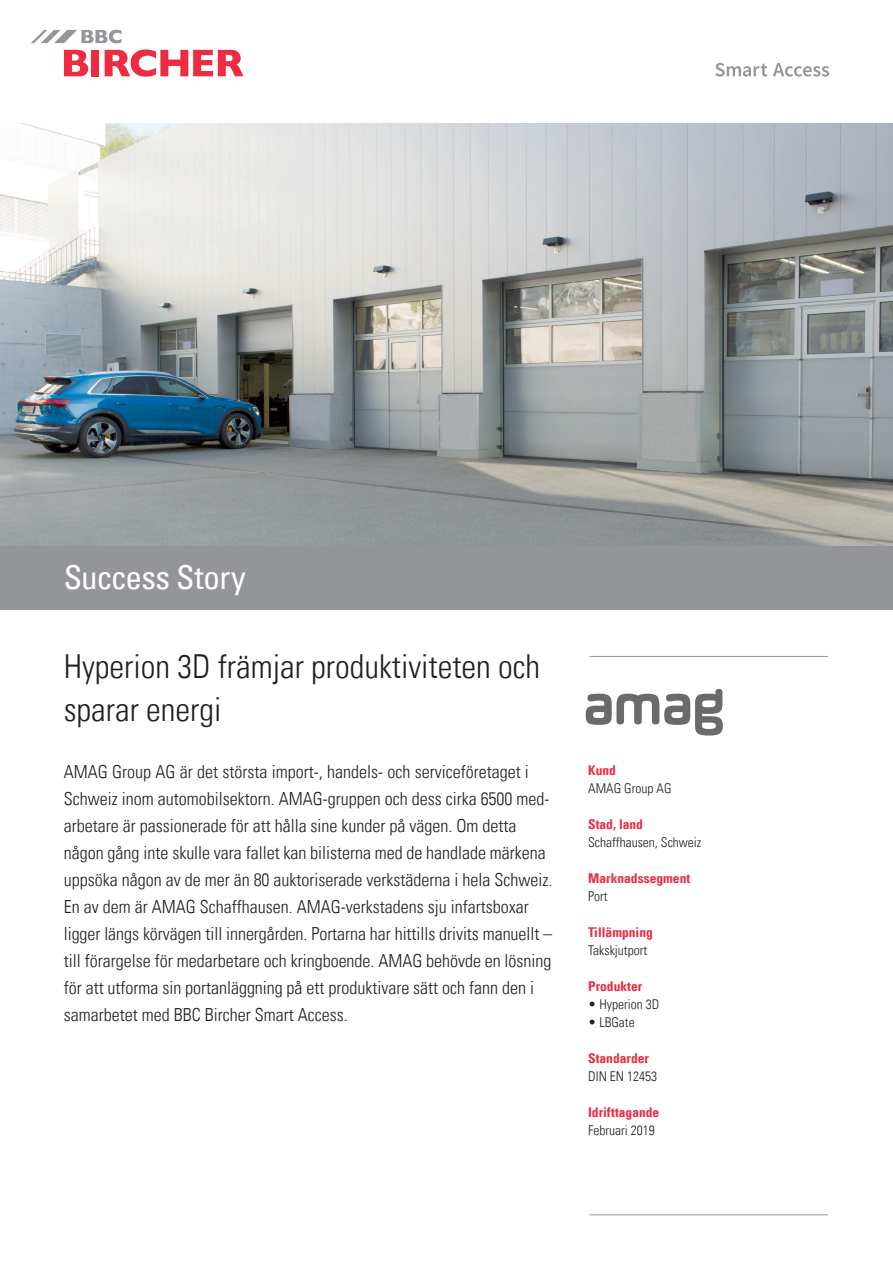
<style>
.page{position:relative;width:893px;height:1263px;background:#fff}
.page>*{position:absolute;margin:0;border:0;box-sizing:border-box;transform-origin:0 0}
.t1{font:33px/43.5px "Univers Com 47 Light Cond";color:#231f20}
.t2{font:condensed 33px "Univers Com 57";letter-spacing:-.02em;color:#fff}
.t3{font:18px/27px "Univers Com 47 Light Cond";color:#231f20}
.t4{font:13.5px "Univers Com 47 Light Cond";color:#231f20}
.t5{font:13.5px "Univers Com 67 Bold Cond";color:#ed2c42}
</style>
<div class="page">
<img style="left:0;top:123px;width:893px;height:423px">
<svg style="left:64px;top:50px;width:24px;height:26px"></svg>
<div style="left:91px;top:50px;width:8px;height:26px;background:#ed2c42"></div>
<svg style="left:105px;top:49px;width:138px;height:28px"></svg>
<svg style="left:31px;top:30px;width:91px;height:13px"></svg>
<svg style="left:715px;top:63px;width:52px;height:14px"></svg>
<svg style="left:773px;top:63px;width:56px;height:14px"></svg>
<div style="left:0;top:546px;width:893px;height:64px;background:#939598"></div>
<hr style="left:590px;top:656px;width:238px;height:1px;background:#939598">
<hr style="left:590px;top:1214px;width:238px;height:1px;background:#939598">
<svg style="left:586px;top:689px;width:137px;height:46px"></svg>
<h1 class="t2" style="left:64px;top:556px;width:183px">Success Story</h1>
<h1 class="t1" style="left:64px;top:644px;width:478px">Hyperion 3D främjar produktiviteten och sparar energi</h1>
<p class="t3" style="left:64px;top:759px;width:490px">AMAG Group AG är det största import-, handels- och serviceföretaget i Schweiz inom automobilsektorn. AMAG-gruppen och dess cirka 6500 med&shy;arbetare är passionerade för att hålla sine kunder på vägen. Om detta någon gång inte skulle vara fallet kan bilisterna med de handlade märkena uppsöka någon av de mer än 80 auktoriserade verkstäderna i hela Schweiz.<br>En av dem är AMAG Schaffhausen. AMAG-verkstadens sju infartsboxar ligger längs körvägen till innergården. Portarna har hittills drivits manuellt – till förargelse för medarbetare och kringboende. AMAG behövde en lösning för att utforma sin portanläggning på ett produktivare sätt och fann den i samarbetet med BBC Bircher Smart Access.</p>
<p class="t5" style="left:588px;top:762px;width:29px">Kund</p>
<p class="t4" style="left:588px;top:780px;width:85px">AMAG Group AG</p>
<p class="t5" style="left:588px;top:816px;width:56px">Stad, land</p>
<p class="t4" style="left:588px;top:834px;width:115px">Schaffhausen, Schweiz</p>
<p class="t5" style="left:588px;top:870px;width:103px">Marknadssegment</p>
<p class="t4" style="left:588px;top:888px;width:21px">Port</p>
<p class="t5" style="left:588px;top:924px;width:66px">Tillämpning</p>
<p class="t4" style="left:588px;top:942px;width:60px">Takskjutport</p>
<p class="t5" style="left:588px;top:978px;width:55px">Produkter</p>
<p class="t4" style="left:588px;top:996px;width:73px">• Hyperion 3D</p>
<p class="t4" style="left:588px;top:1014px;width:48px">• LBGate</p>
<p class="t5" style="left:588px;top:1050px;width:62px">Standarder</p>
<p class="t4" style="left:588px;top:1068px;width:70px">DIN EN 12453</p>
<p class="t5" style="left:588px;top:1104px;width:73px">Idrifttagande</p>
<p class="t4" style="left:588px;top:1122px;width:68px">Februari 2019</p>
</div>
